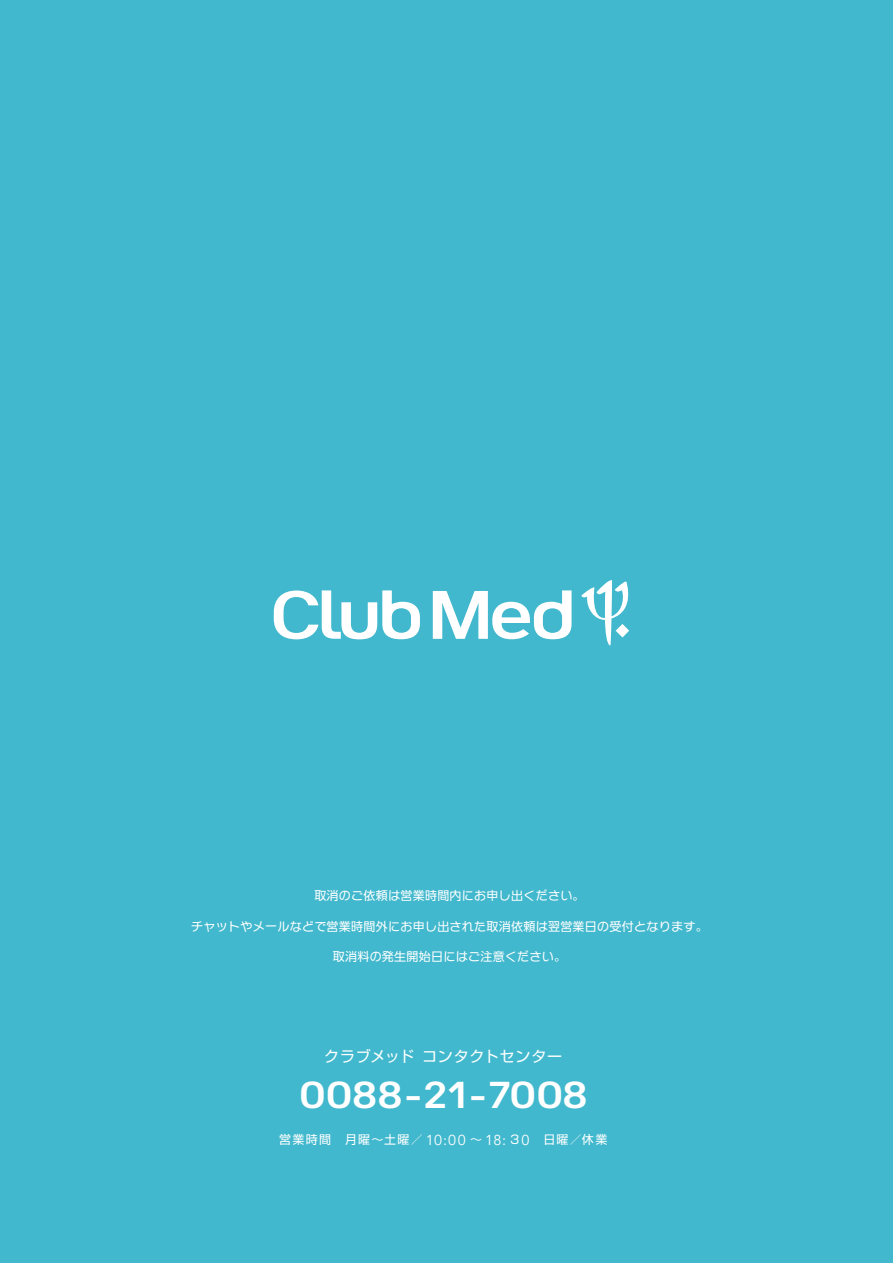
<style>
.page{position:relative;width:893px;height:1263px;background:#41b8cd}
.page>*{position:absolute;margin:0;border:0;box-sizing:border-box;transform-origin:0 0}
.t1{font:39px "Happiness V TTF";letter-spacing:.005em;color:#fff}
.t2{font:15px "Shin Go Pro";letter-spacing:.05em;color:#fff}
.t3{font:12px "Typelabo N Std";letter-spacing:.025em;color:#fff}
.t4{font:12px "UD Shin Go Pro";letter-spacing:.025em;color:#fff}
.t5{font:12px "Shin Go Pro";letter-spacing:.11em;color:#fff}
.s1{font-family:"Typelabo N Std"}
.s2{font-family:"UD Shin Go Pro"}
.s3{font-family:"Avenir";font-size:14.4px}
</style>
<div class="page">
<svg style="left:581px;top:580px;width:48px;height:66px"></svg>
<svg style="left:433px;top:590px;width:139px;height:49px"></svg>
<svg style="left:274px;top:590px;width:146px;height:49px"></svg>
<p class="t4" style="left:314px;top:886px;width:272px">取消<span class="s1">のご</span>依頼<span class="s1">は</span>営業時間内<span class="s1">にお</span>申<span class="s1">し</span>出<span class="s1">ください</span>。</p>
<p class="t3" style="left:191px;top:917px;width:518px">チャットやメールなどで<span class="s2">営業時間外</span>にお<span class="s2">申</span>し<span class="s2">出</span>された<span class="s2">取消依頼</span>は<span class="s2">翌営業日</span>の<span class="s2">受付</span>となります<span class="s2">。</span></p>
<p class="t4" style="left:333px;top:947px;width:235px">取消料<span class="s1">の</span>発生開始日<span class="s1">にはご</span>注意<span class="s1">ください</span>。</p>
<p class="t2" style="left:324px;top:1044px;width:240px">クラブメッドコンタクトセンター</p>
<h1 class="t1" style="left:299px;top:1071px;width:290px">0088-21-7008</h1>
<p class="t5" style="left:279px;top:1129px;width:330px">営業時間　月曜～土曜／ <span class="s3">10:00</span> ～ <span class="s3">18:</span> ３<span class="s3">0</span>　日曜／休業</p>
</div>
